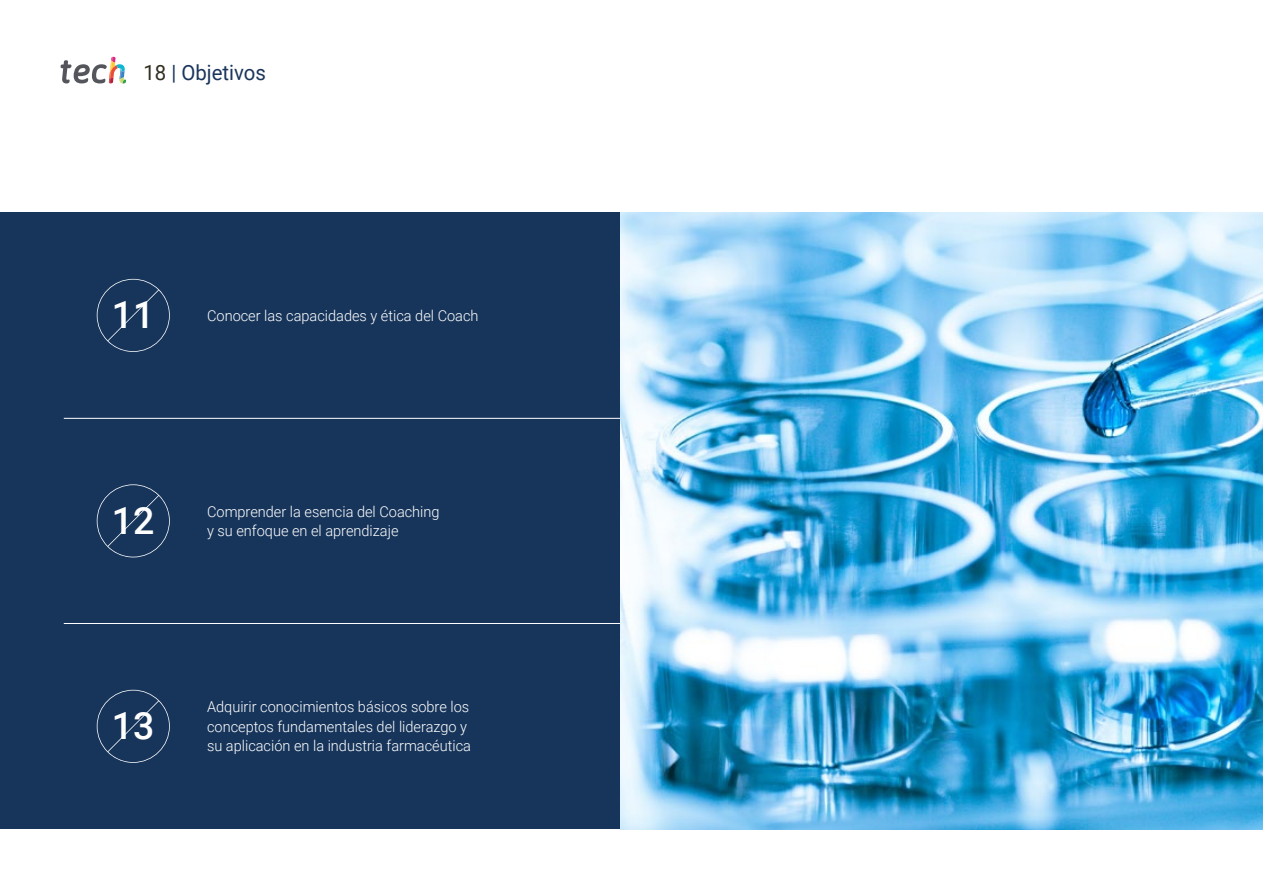
<style>
.page{position:relative;width:1263px;height:893px;background:#fff}
.page>*{position:absolute;margin:0;border:0;box-sizing:border-box;transform-origin:0 0}
.t1{font:500 37.5px "Roboto";color:#fff}
.t2{font:21px "Roboto";color:#1a355c}
.t3{font:300 15px/19.5px "Roboto";color:#fff}
.s1{color:#312e20}
</style>
<div class="page">
<svg style="left:61px;top:57px;width:65px;height:27px"></svg>
<div style="left:0;top:213px;width:621px;height:616px;background:#17355b"></div>
<svg style="left:97px;top:279px;width:73px;height:73px"></svg>
<svg style="left:97px;top:484px;width:73px;height:73px"></svg>
<svg style="left:97px;top:690px;width:73px;height:73px"></svg>
<hr style="left:64px;top:418px;width:1199px;height:1px;background:#fff">
<hr style="left:64px;top:623px;width:1199px;height:1px;background:#fff">
<img style="left:621px;top:213px;width:642px;height:616px">
<h2 class="t2" style="left:144px;top:57px;width:124px"><span class="s1">18</span> | Objetivos</h2>
<h1 class="t1" style="left:112px;top:288px;width:44px">11</h1>
<p class="t3" style="left:207px;top:305px;width:273px">Conocer las capacidades y ética del Coach</p>
<h1 class="t1" style="left:112px;top:494px;width:44px">12</h1>
<p class="t3" style="left:207px;top:501px;width:234px">Comprender la esencia del Coaching y su enfoque en el aprendizaje</p>
<h1 class="t1" style="left:112px;top:699px;width:44px">13</h1>
<p class="t3" style="left:207px;top:697px;width:265px">Adquirir conocimientos básicos sobre los conceptos fundamentales del liderazgo y su aplicación en la industria farmacéutica</p>
</div>
